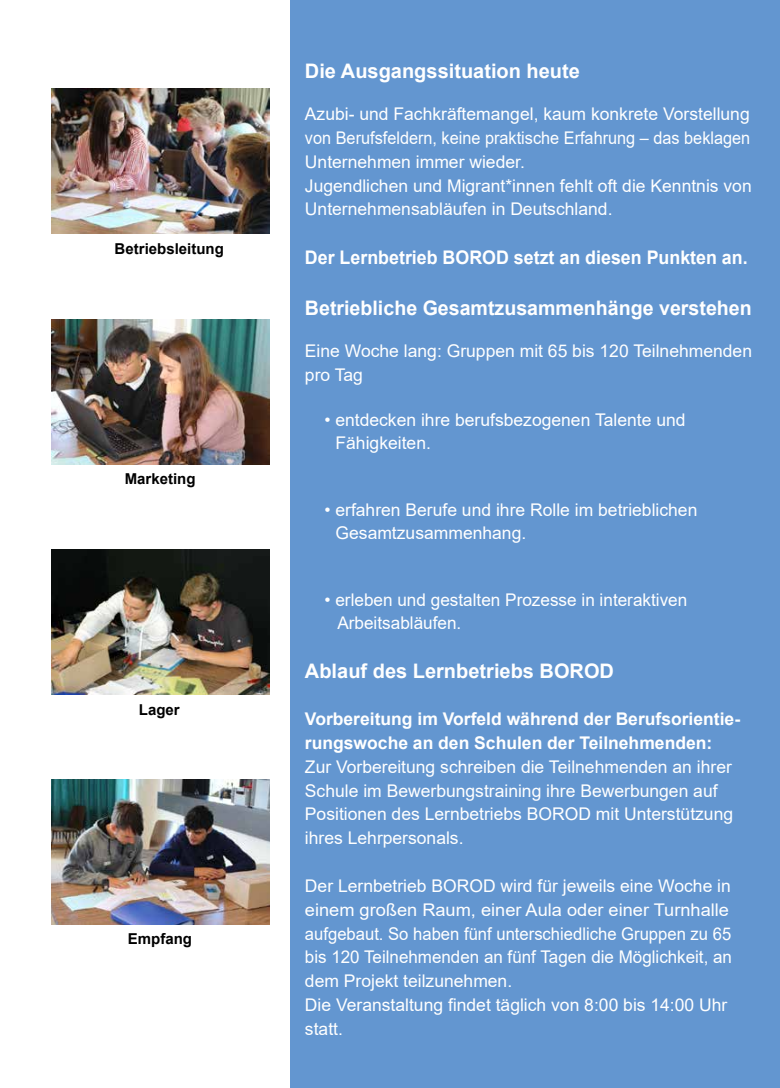
<style>
.page{position:relative;width:780px;height:1088px;background:#fff}
.page>*{position:absolute;margin:0;border:0;box-sizing:border-box;transform-origin:0 0}
.t1{font:700 20px "Arial";color:#fff}
.t2{font:700 18.75px "Arial";color:#fff;scale:.95 1}
.t3{font:17.5px/23.8px "Arial";color:#fff}
.t4{font:700 17.5px/23.8px "Arial";color:#fff}
.t5{font:700 15px "Arial";color:#000}
</style>
<div class="page">
<div style="left:290px;top:0;width:490px;height:1088px;background:#6396d0"></div>
<img style="left:51px;top:549px;width:218px;height:145px">
<img style="left:51px;top:779px;width:218px;height:145px">
<img style="left:51px;top:89px;width:218px;height:145px">
<img style="left:51px;top:319px;width:218px;height:145px">
<p class="t5" style="left:115px;top:238px;width:111px">Betriebsleitung</p>
<p class="t5" style="left:125px;top:469px;width:72px">Marketing</p>
<p class="t5" style="left:139px;top:699px;width:42px">Lager</p>
<p class="t5" style="left:128px;top:928px;width:66px">Empfang</p>
<p class="t1" style="left:305px;top:57px;width:276px">Die Ausgangssituation heute</p>
<p class="t3" style="left:305px;top:102px;width:448px">Azubi- und Fachkräftemangel, kaum konkrete Vorstellung von Berufsfeldern, keine praktische Erfahrung – das beklagen Unternehmen immer wieder.<br>Jugendlichen und Migrant*innen fehlt oft die Kenntnis von Unternehmensabläufen in Deutschland.</p>
<p class="t2" style="left:305px;top:244px;width:467px">Der Lernbetrieb BOROD setzt an diesen Punkten an.</p>
<p class="t1" style="left:305px;top:294px;width:448px">Betriebliche Gesamtzusammenhänge verstehen</p>
<p class="t3" style="left:305px;top:339px;width:448px">Eine Woche lang: Gruppen mit 65 bis 120 Teilnehmenden pro Tag</p>
<p class="t3" style="left:335px;top:407px;width:351px;text-indent:-11px">• entdecken ihre berufsbezogenen Talente und<br>Fähigkeiten.</p>
<p class="t3" style="left:335px;top:497px;width:363px;text-indent:-11px">• erfahren Berufe und ihre Rolle im betrieblichen<br>Gesamtzusammenhang.</p>
<p class="t3" style="left:337px;top:587px;width:351px;text-indent:-13px">• erleben und gestalten Prozesse in interaktiven<br>Arbeitsabläufen.</p>
<p class="t1" style="left:305px;top:656px;width:310px">Ablauf des Lernbetriebs BOROD</p>
<p class="t4" style="left:305px;top:707px;width:436px">Vorbereitung im Vorfeld während der Berufsorientie&shy;rungswoche an den Schulen der Teilnehmenden:</p>
<p class="t3" style="left:305px;top:755px;width:429px">Zur Vorbereitung schreiben die Teilnehmenden an ihrer Schule im Bewerbungstraining ihre Bewerbungen auf Positionen des Lernbetriebs BOROD mit Unterstützung ihres Lehrpersonals.</p>
<p class="t3" style="left:305px;top:874px;width:428px">Der Lernbetrieb BOROD wird für jeweils eine Woche in einem großen Raum, einer Aula oder einer Turnhalle aufgebaut. So haben fünf unterschiedliche Gruppen zu 65 bis 120 Teilnehmenden an fünf Tagen die Möglichkeit, an dem Projekt teilzunehmen.<br>Die Veranstaltung findet täglich von 8:00 bis 14:00 Uhr statt.</p>
</div>
